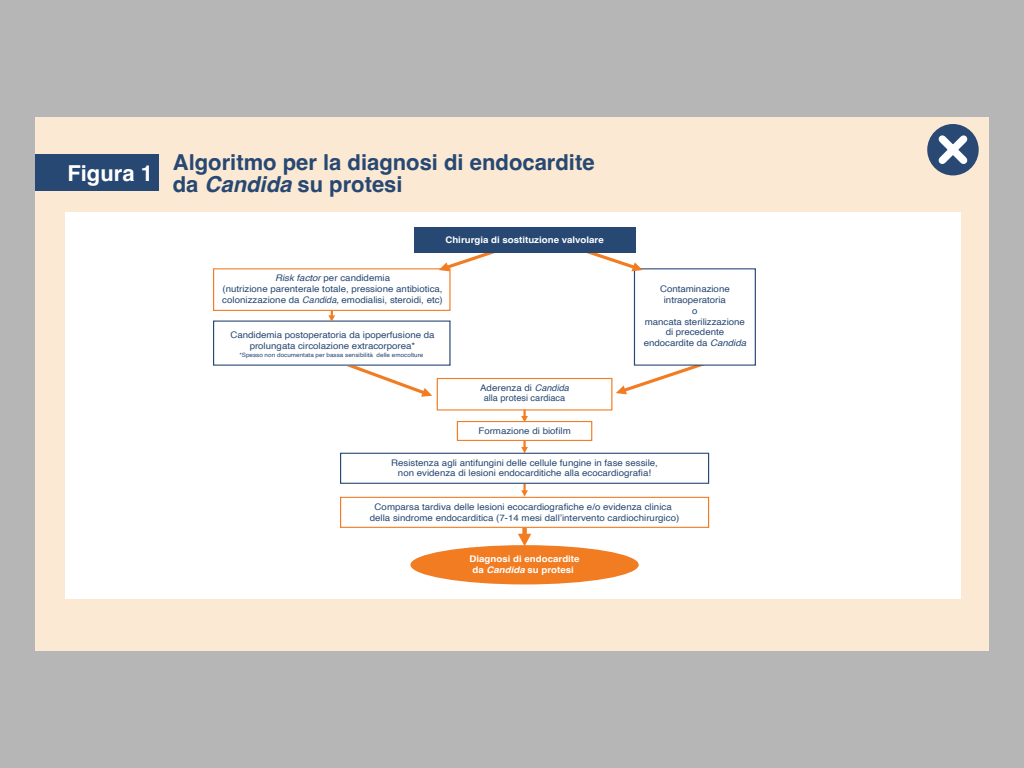
<style>
.page{position:relative;width:1024px;height:768px;background:#b3b3b3}
.page>*{position:absolute;margin:0;border:0;box-sizing:border-box;transform-origin:0 0}
.t1{font:700 22px/22px "Helvetica";color:#274872}
.t2{font:700 22px "Helvetica";color:#fff}
.t3{font:9.1px/10.9px "Helvetica";color:#274872;text-align:center;scale:1.07 1}
.t4{font:700 9.1px/10.9px "Helvetica";color:#fff;text-align:center;scale:1.07 1}
.t5{font:5.95px "Helvetica";letter-spacing:.005em;color:#274872;scale:1.07 1}
.s1{font-style:italic}
</style>
<div class="page">
<div style="left:35px;top:117px;width:954px;height:534px;background:#fce9d3"></div>
<div style="left:35px;top:154px;width:123px;height:37px;background:#274872"></div>
<svg style="left:927px;top:124px;width:52px;height:51px"></svg>
<div style="left:65px;top:213px;width:896px;height:386px;background:#fff"></div>
<svg style="left:616px;top:362px;width:86px;height:32px"></svg>
<div style="left:634px;top:269px;width:121px;height:96px;background:#fff"></div>
<div style="left:634px;top:268px;width:122px;height:98px;border:1px solid #274872"></div>
<svg style="left:518px;top:528px;width:13px;height:17px"></svg>
<div style="left:340px;top:497px;width:369px;height:31px;border:1px solid #f27c22"></div>
<div style="left:410px;top:545px;width:229px;height:39px;background:#f27c22;border-radius:50%"></div>
<svg style="left:347px;top:366px;width:85px;height:31px"></svg>
<svg style="left:439px;top:253px;width:56px;height:18px"></svg>
<svg style="left:586px;top:239px;width:57px;height:32px"></svg>
<svg style="left:521px;top:484px;width:7px;height:13px"></svg>
<div style="left:213px;top:268px;width:238px;height:43px;border:1px solid #f27c22"></div>
<div style="left:414px;top:227px;width:221px;height:26px;background:#274872"></div>
<div style="left:437px;top:378px;width:175px;height:33px;border:1px solid #f27c22"></div>
<div style="left:457px;top:421px;width:135px;height:20px;border:1px solid #f27c22"></div>
<svg style="left:328px;top:310px;width:7px;height:12px"></svg>
<svg style="left:521px;top:410px;width:7px;height:12px"></svg>
<svg style="left:521px;top:441px;width:7px;height:12px"></svg>
<div style="left:340px;top:453px;width:369px;height:31px;border:1px solid #274872"></div>
<h1 class="t2" style="left:67px;top:160px;width:87px">Figura 1</h1>
<h1 class="t1" style="left:173px;top:154px;width:423px">Algoritmo per la diagnosi di endocardite da <span class="s1">Candida</span> su protesi</h1>
<p class="t4" style="left:445px;top:236px;width:150px">Chirurgia di sostituzione valvolare</p>
<p class="t3" style="left:222px;top:273px;width:208px"><span class="s1">Risk factor</span> per candidemia<br>(nutrizione parenterale totale, pressione antibiotica, colonizzazione da <span class="s1">Candida,</span> emodialisi, steroidi, etc)</p>
<p class="t3" style="left:230px;top:329px;width:192px">Candidemia postoperatoria da ipoperfusione da prolungata circolazione extracorporea*</p>
<p class="t5" style="left:239px;top:350px;width:173px">*Spesso non documentata per bassa sensibilità delle emocolture</p>
<p class="t3" style="left:480px;top:382px;width:84px">Aderenza di <span class="s1">Candida </span>alla protesi cardiaca</p>
<p class="t3" style="left:478px;top:426px;width:88px">Formazione di biofilm</p>
<p class="t3" style="left:644px;top:283px;width:97px">Contaminazione intraoperatoria<br>o<br>mancata sterilizzazione di precedente endocardite da <span class="s1">Candida</span></p>
<p class="t3" style="left:391px;top:457px;width:251px">Resistenza agli antifungini delle cellule fungine in fase sessile, non evidenza di lesioni endocarditiche alla ecocardiografia!</p>
<p class="t3" style="left:370px;top:502px;width:291px">Comparsa tardiva delle lesioni ecocardiografiche e/o evidenza clinica della sindrome endocarditica (7-14 mesi dall’intervento cardiochirurgico)</p>
<p class="t4" style="left:470px;top:555px;width:104px">Diagnosi di endocardite da <span class="s1">Candida</span> su protesi</p>
</div>
